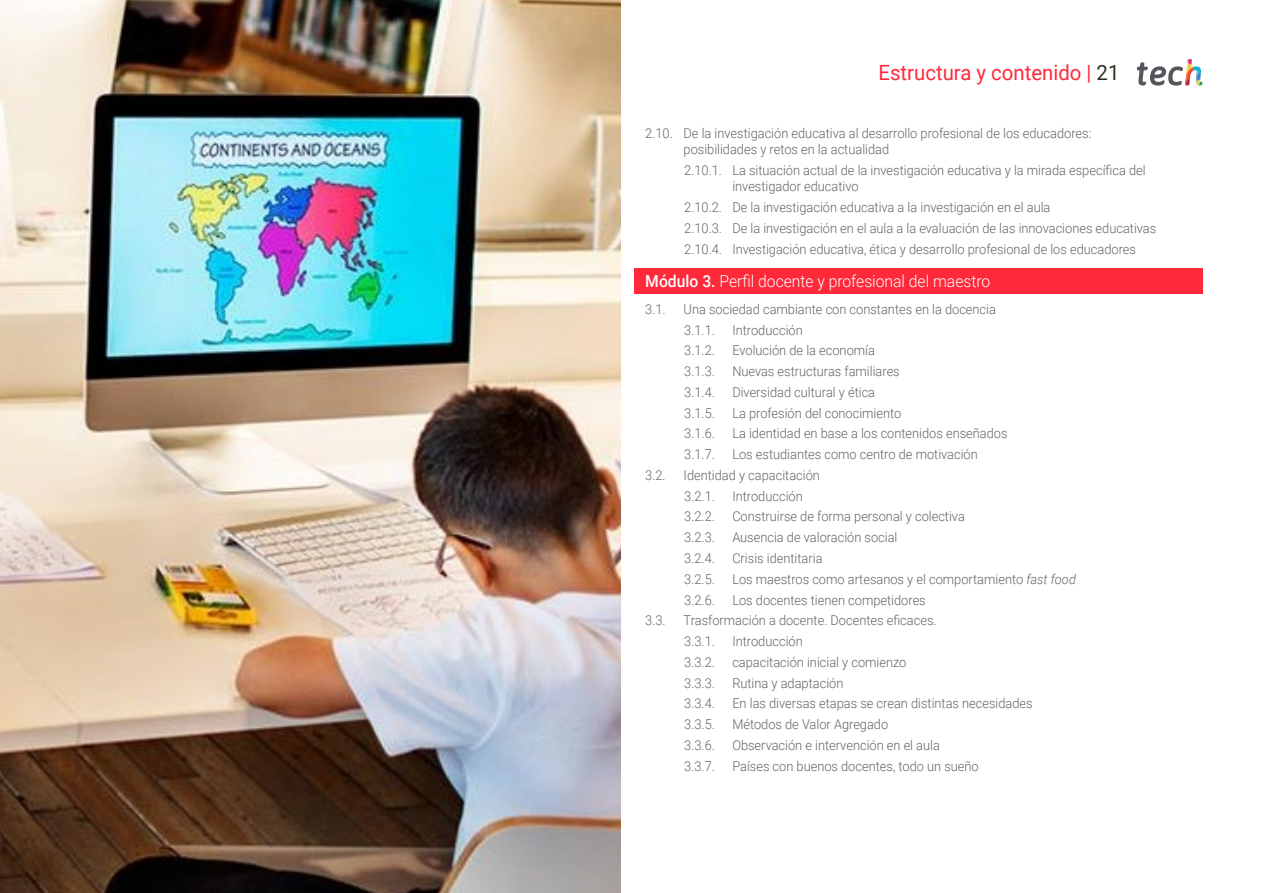
<style>
.page{position:relative;width:1263px;height:893px;background:#fff}
.page>*{position:absolute;margin:0;border:0;box-sizing:border-box;transform-origin:0 0}
.t1{font:21px "Roboto";color:#ff293a}
.t2{font:300 16.5px "Roboto";color:#fff;scale:.95 1}
.t3{font:300 13.5px/20.7px "Roboto";color:#61646a;scale:.95 1}
.s1{color:#312e20}
.s2{font-weight:500}
.s3{font-style:italic}
</style>
<div class="page">
<svg style="left:1137px;top:59px;width:65px;height:27px"></svg>
<div style="left:634px;top:268px;width:568px;height:25px;background:#ff293a"></div>
<img style="left:0;top:0;width:621px;height:893px">
<h1 class="t1" style="left:878px;top:57px;width:242px">Estructura y contenido | <span class="s1">21</span></h1>
<p class="t3" style="left:684px;top:124px;width:431px;line-height:16.5px;text-indent:-38px">2.10. De la investigación educativa al desarrollo profesional de los educadores: posibilidades y retos en la actualidad</p>
<p class="t3" style="left:732px;top:161px;width:437px;line-height:16.5px;text-indent:-48px">2.10.1. La situación actual de la investigación educativa y la mirada específica del investigador educativo</p>
<p class="t3" style="left:684px;top:197px;width:498px">2.10.2. De la investigación educativa a la investigación en el aula<br>2.10.3. De la investigación en el aula a la evaluación de las innovaciones educativas<br>2.10.4. Investigación educativa, ética y desarrollo profesional de los educadores</p>
<p class="t2" style="left:645px;top:269px;width:365px"><span class="s2">Módulo 3.</span> Perfil docente y profesional del maestro</p>
<p class="t3" style="left:645px;top:298px;width:23px">3.1.</p>
<p class="t3" style="left:684px;top:298px;width:330px">Una sociedad cambiante con constantes en la docencia<br>3.1.1.</p>
<p class="t3" style="left:732px;top:319px;width:76px">Introducción</p>
<p class="t3" style="left:684px;top:340px;width:34px">3.1.2.</p>
<p class="t3" style="left:732px;top:340px;width:152px">Evolución de la economía</p>
<p class="t3" style="left:684px;top:361px;width:34px">3.1.3.</p>
<p class="t3" style="left:732px;top:361px;width:178px">Nuevas estructuras familiares</p>
<p class="t3" style="left:684px;top:381px;width:34px">3.1.4.</p>
<p class="t3" style="left:732px;top:381px;width:152px">Diversidad cultural y ética</p>
<p class="t3" style="left:684px;top:402px;width:34px">3.1.5.</p>
<p class="t3" style="left:732px;top:402px;width:179px">La profesión del conocimiento</p>
<p class="t3" style="left:684px;top:423px;width:34px">3.1.6.</p>
<p class="t3" style="left:732px;top:423px;width:291px">La identidad en base a los contenidos enseñados</p>
<p class="t3" style="left:684px;top:444px;width:34px">3.1.7.</p>
<p class="t3" style="left:732px;top:444px;width:260px">Los estudiantes como centro de motivación</p>
<p class="t3" style="left:645px;top:464px;width:23px">3.2.</p>
<p class="t3" style="left:684px;top:464px;width:145px">Identidad y capacitación<br>3.2.1.</p>
<p class="t3" style="left:732px;top:485px;width:76px">Introducción</p>
<p class="t3" style="left:684px;top:506px;width:34px">3.2.2.</p>
<p class="t3" style="left:732px;top:506px;width:246px">Construirse de forma personal y colectiva</p>
<p class="t3" style="left:684px;top:527px;width:34px">3.2.3.</p>
<p class="t3" style="left:732px;top:527px;width:175px">Ausencia de valoración social</p>
<p class="t3" style="left:684px;top:547px;width:34px">3.2.4.</p>
<p class="t3" style="left:732px;top:547px;width:96px">Crisis identitaria</p>
<p class="t3" style="left:684px;top:568px;width:34px">3.2.5.</p>
<p class="t3" style="left:732px;top:568px;width:363px">Los maestros como artesanos y el comportamiento <span class="s3">fast food</span></p>
<p class="t3" style="left:684px;top:589px;width:34px">3.2.6.</p>
<p class="t3" style="left:732px;top:589px;width:205px">Los docentes tienen competidores</p>
<p class="t3" style="left:645px;top:610px;width:23px">3.3.</p>
<p class="t3" style="left:684px;top:610px;width:268px">Trasformación a docente. Docentes eficaces.<br>3.3.1.</p>
<p class="t3" style="left:732px;top:630px;width:76px">Introducción</p>
<p class="t3" style="left:684px;top:651px;width:34px">3.3.2.</p>
<p class="t3" style="left:732px;top:651px;width:185px">capacitación inicial y comienzo</p>
<p class="t3" style="left:684px;top:672px;width:34px">3.3.3.</p>
<p class="t3" style="left:732px;top:672px;width:118px">Rutina y adaptación</p>
<p class="t3" style="left:684px;top:693px;width:34px">3.3.4.</p>
<p class="t3" style="left:732px;top:693px;width:318px">En las diversas etapas se crean distintas necesidades</p>
<p class="t3" style="left:684px;top:713px;width:34px">3.3.5.</p>
<p class="t3" style="left:732px;top:713px;width:166px">Métodos de Valor Agregado</p>
<p class="t3" style="left:684px;top:734px;width:34px">3.3.6.</p>
<p class="t3" style="left:732px;top:734px;width:220px">Observación e intervención en el aula</p>
<p class="t3" style="left:684px;top:755px;width:34px">3.3.7.</p>
<p class="t3" style="left:732px;top:755px;width:261px">Países con buenos docentes, todo un sueño</p>
</div>
